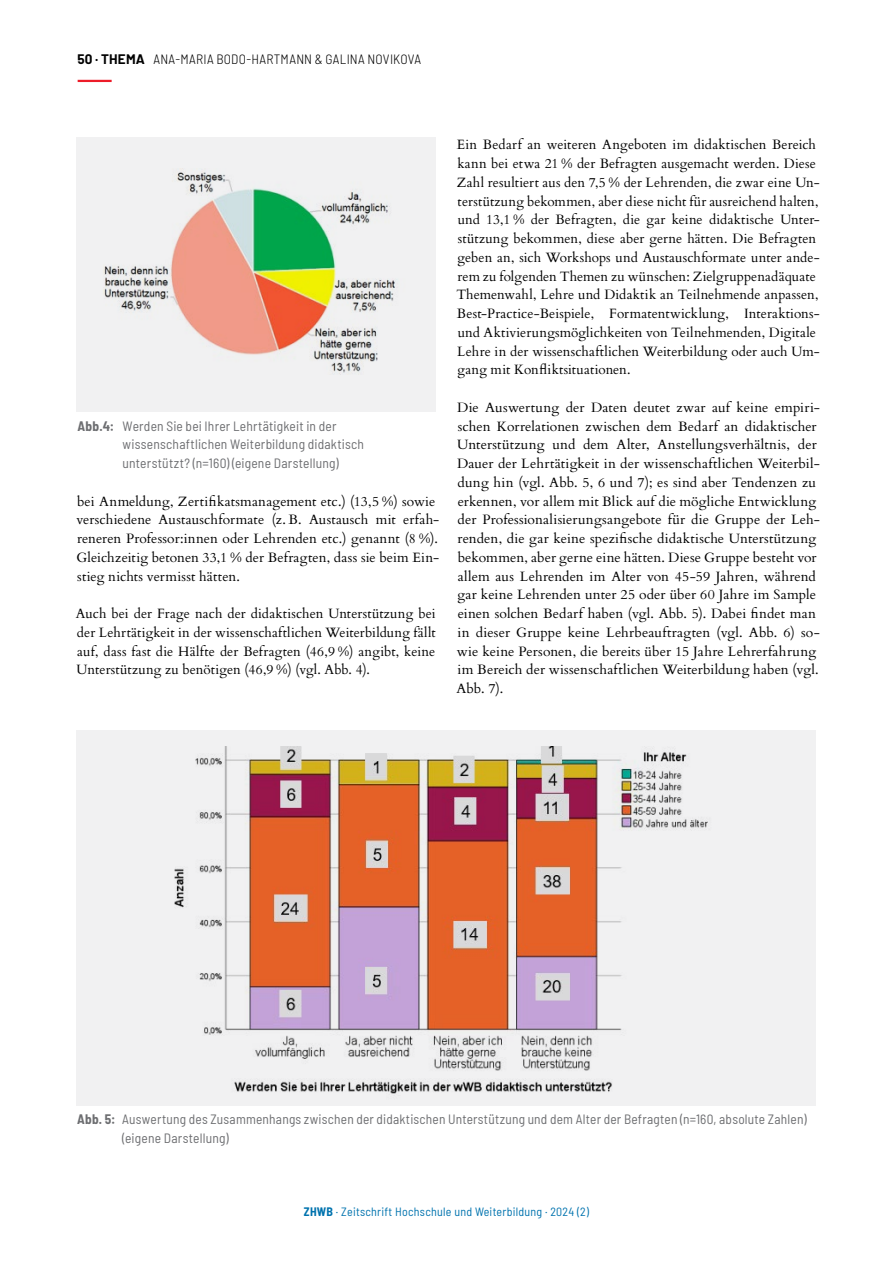
<style>
.page{position:relative;width:893px;height:1263px;background:#fff}
.page>*{position:absolute;margin:0;border:0;box-sizing:border-box;transform-origin:0 0}
.Absatz_Flattersatz_Abstand{font:13.5px/18.8px "Cardo";letter-spacing:.005em;color:#000}
.Absatz_Flattersatz_Abstand-2{font:semi-condensed 13.5px/18.8px "Barlow";letter-spacing:.015em;color:#6d6e71}
.t1{font:300 semi-condensed 13.5px "Barlow";letter-spacing:.02em;color:#000}
.t2{font:semi-condensed 12px "Barlow";letter-spacing:.02em;color:#0073ae}
.s1{font-weight:700;font-stretch:normal}
.s2{font-weight:700}
</style>
<div class="page">
<hr style="left:78px;top:80px;width:34px;height:2px;background:#ed1c29">
<div style="left:77px;top:137px;width:359px;height:275px;background:#f1f1f2"></div>
<img style="left:103px;top:172px;width:292px;height:202px">
<div style="left:76px;top:731px;width:740px;height:375px;background:#f1f1f2"></div>
<img style="left:174px;top:746px;width:534px;height:348px">
<p class="t1" style="left:78px;top:49px;width:345px"><span class="s1">50 · THEMA</span> ANA-MARIA BODO-HARTMANN &amp; GALINA NOVIKOVA</p>
<p class="Absatz_Flattersatz_Abstand-2" style="left:123px;top:415px;width:243px;text-indent:-45px"><span class="s2">Abb.4:</span> Werden Sie bei Ihrer Lehrtätigkeit in der wissenschaftlichen Weiterbildung didaktisch unterstützt? (n=160) (eigene Darstellung)</p>
<p class="Absatz_Flattersatz_Abstand" style="left:76px;top:491px;width:364px">bei Anmeldung, Zertifikatsmanagement etc.) (13,5 %) sowie verschiedene Austauschformate (z. B. Austausch mit erfah&shy;reneren Professor:innen oder Lehrenden etc.) genannt (8 %).<br>Gleichzeitig betonen 33,1 % der Befragten, dass sie beim Ein&shy;stieg nichts vermisst hätten.</p>
<p class="Absatz_Flattersatz_Abstand" style="left:76px;top:603px;width:361px;text-align:justify">Auch bei der Frage nach der didaktischen Unterstützung bei der Lehrtätigkeit in der wissenschaftlichen Weiterbildung fällt auf, dass fast die Hälfte der Befragten (46,9 %) angibt, keine Unterstützung zu benötigen (46,9 %) (vgl. Abb. 4).</p>
<p class="Absatz_Flattersatz_Abstand" style="left:456px;top:135px;width:365px">Ein Bedarf an weiteren Angeboten im didaktischen Bereich kann bei etwa 21 % der Befragten ausgemacht werden. Diese Zahl resultiert aus den 7,5 % der Lehrenden, die zwar eine Un&shy;terstützung bekommen, aber diese nicht für ausreichend halten, und 13,1 % der Befragten, die gar keine didaktische Unter&shy;stützung bekommen, diese aber gerne hätten. Die Befragten geben an, sich Workshops und Austauschformate unter ande&shy;rem zu folgenden Themen zu wünschen: Zielgruppenadäquate Themenwahl, Lehre und Didaktik an Teilnehmende anpassen, Best-Practice-Beispiele, Formatentwicklung, Interaktions&shy;und Aktivierungsmöglichkeiten von Teilnehmenden, Digitale Lehre in der wissenschaftlichen Weiterbildung oder auch Um&shy;gang mit Konfliktsituationen.</p>
<p class="Absatz_Flattersatz_Abstand" style="left:456px;top:397px;width:365px">Die Auswertung der Daten deutet zwar auf keine empiri&shy;schen Korrelationen zwischen dem Bedarf an didaktischer Unterstützung und dem Alter, Anstellungsverhältnis, der Dauer der Lehrtätigkeit in der wissenschaftlichen Weiterbil&shy;dung hin (vgl. Abb. 5, 6 und 7); es sind aber Tendenzen zu erkennen, vor allem mit Blick auf die mögliche Entwicklung der Professionalisierungsangebote für die Gruppe der Leh&shy;renden, die gar keine spezifische didaktische Unterstützung bekommen, aber gerne eine hätten. Diese Gruppe besteht vor allem aus Lehrenden im Alter von 45-59 Jahren, während gar keine Lehrenden unter 25 oder über 60 Jahre im Sample einen solchen Bedarf haben (vgl. Abb. 5). Dabei findet man in dieser Gruppe keine Lehrbeauftragten (vgl. Abb. 6) so&shy;wie keine Personen, die bereits über 15 Jahre Lehrerfahrung im Bereich der wissenschaftlichen Weiterbildung haben (vgl.<br>Abb. 7).</p>
<p class="Absatz_Flattersatz_Abstand-2" style="left:122px;top:1109px;width:686px;text-indent:-45px"><span class="s2">Abb. 5:</span> Auswertung des Zusammenhangs zwischen der didaktischen Unterstützung und dem Alter der Befragten (n=160, absolute Zahlen) (eigene Darstellung)</p>
<p class="t2" style="left:304px;top:1203px;width:287px"><span class="s2">ZHWB</span> · Zeitschrift Hochschule und Weiterbildung · 2024 (2)</p>
</div>
